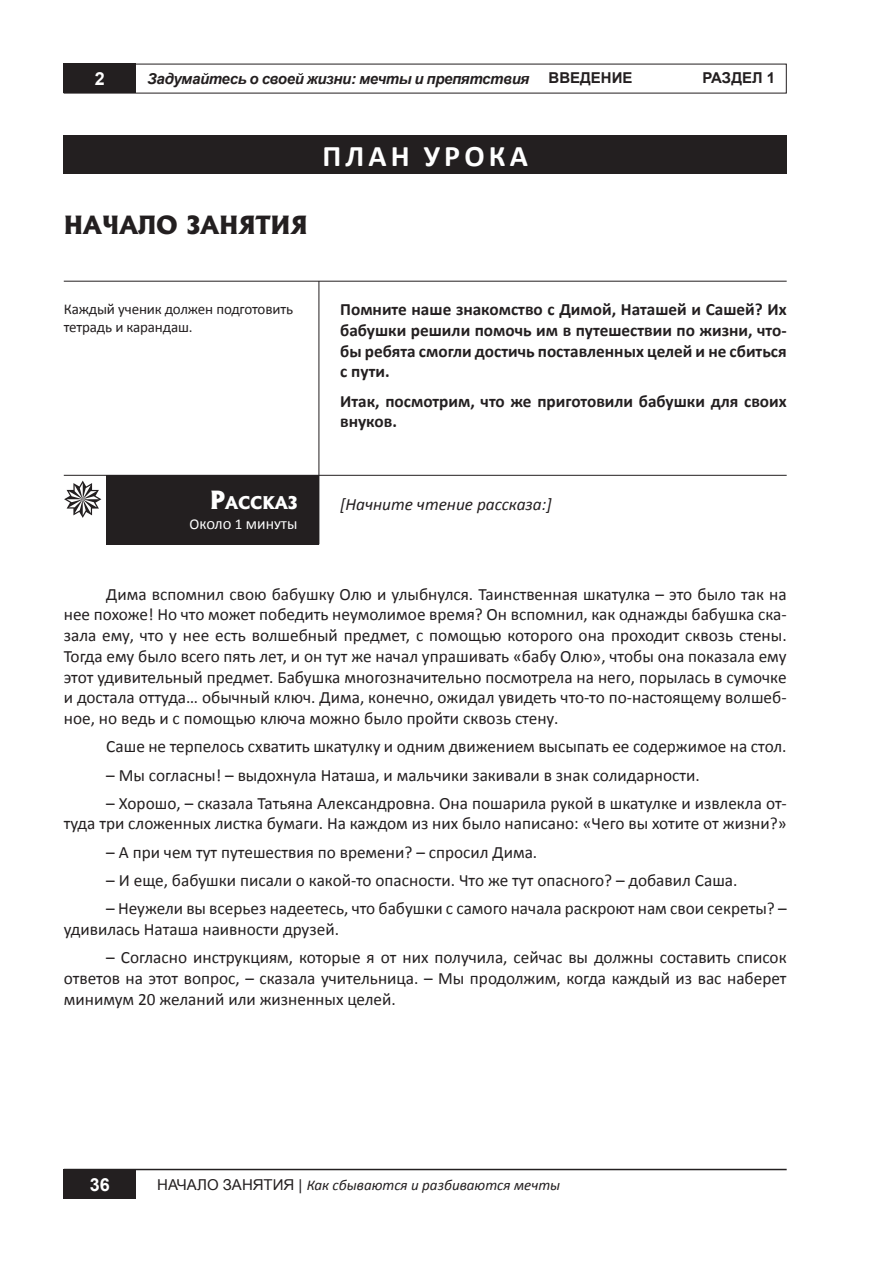
<style>
.page{position:relative;width:893px;height:1263px;background:#fff}
.page>*{position:absolute;margin:0;border:0;box-sizing:border-box;transform-origin:0 0}
.t1{font:700 30px "Calibri";letter-spacing:.14em;color:#fff}
.t2{font:800 24px "Albertus";color:#231f20}
.t3{font:700 18px "Arial";color:#fff}
.t4{font:17.25px/20.7px "Calibri";color:#231f20;text-align:justify}
.t5{font:700 17.25px/20.7px "Calibri";color:#231f20;text-align:justify}
.t6{font:italic 17.25px "Calibri";color:#231f20}
.t7{font:800 16.8px "Albertus";color:#fff}
.t8{font:15px/18px "Calibri";letter-spacing:-.01em;color:#231f20}
.t9{font:italic 15px "Calibri";color:#231f20}
.t10{font:italic 700 15px "Arial";letter-spacing:-.025em;color:#231f20}
.t11{font:700 15px "Arial";color:#231f20}
.t12{font:15px "Calibri";color:#fff}
.s1{font-size:24px}
.s2{font-family:"Arial";font-style:normal}
</style>
<div class="page">
<div style="left:64px;top:1169px;width:72px;height:30px;background:#231f20"></div>
<hr style="left:64px;top:1169px;width:723px;height:1px;background:#231f20">
<div style="left:64px;top:64px;width:72px;height:29px;background:#231f20"></div>
<svg style="left:64px;top:481px;width:37px;height:37px"></svg>
<div style="left:63px;top:135px;width:724px;height:38px;background:#231f20"></div>
<div style="left:106px;top:475px;width:213px;height:69px;background:#231f20"></div>
<hr style="left:64px;top:281px;width:723px;height:1px;background:#231f20">
<hr style="left:64px;top:475px;width:723px;height:1px;background:#231f20">
<hr style="left:319px;top:281px;width:1px;height:263px;background:#231f20">
<p class="t3" style="left:95px;top:67px;width:12px">2</p>
<p class="t10" style="left:147px;top:68px;width:384px">Задумайтесь о своей жизни: мечты и препятствия</p>
<p class="t11" style="left:549px;top:68px;width:85px">Введение</p>
<p class="t11" style="left:702px;top:68px;width:74px">раздел 1</p>
<p class="t1" style="left:322px;top:136px;width:207px">план урока</p>
<p class="t2" style="left:64px;top:210px;width:245px">НАЧАЛО ЗАНЯТИЯ</p>
<p class="t8" style="left:64px;top:300px;width:231px">Каждый ученик должен подготовить тетрадь и карандаш.</p>
<p class="t7" style="left:210px;top:492px;width:29px"><span class="s1">Р</span>ассказ</p>
<p class="t12" style="left:189px;top:514px;width:110px">Около 1 минуты</p>
<p class="t5" style="left:340px;top:299px;width:448px">Помните наше знакомство с Димой, Наташей и Сашей? Их бабушки решили помочь им в путешествии по жизни, что&shy;бы ребята смогли достичь поставленных целей и не сбиться с пути.</p>
<p class="t5" style="left:340px;top:391px;width:448px">Итак, посмотрим, что же приготовили бабушки для своих внуков.</p>
<p class="t6" style="left:340px;top:492px;width:213px">[Начните чтение рассказа:]</p>
<p class="t4" style="left:64px;top:584px;width:724px;text-indent:43px">Дима вспомнил свою бабушку Олю и улыбнулся. Таинственная шкатулка – это было так на нее похоже! Но что может победить неумолимое время? Он вспомнил, как однажды бабушка ска&shy;зала ему, что у нее есть волшебный предмет, с помощью которого она проходит сквозь стены.<br>Тогда ему было всего пять лет, и он тут же начал упрашивать «бабу Олю», чтобы она показала ему этот удивительный предмет. Бабушка многозначительно посмотрела на него, порылась в сумочке и достала оттуда… обычный ключ. Дима, конечно, ожидал увидеть что-то по-настоящему волшеб&shy;ное, но ведь и с помощью ключа можно было пройти сквозь стену.</p>
<p class="t4" style="left:106px;top:736px;width:682px">Саше не терпелось схватить шкатулку и одним движением высыпать ее содержимое на стол.</p>
<p class="t4" style="left:106px;top:764px;width:595px">– Мы согласны! – выдохнула Наташа, и мальчики закивали в знак солидарности.</p>
<p class="t4" style="left:64px;top:793px;width:724px;text-align:right">– Хорошо, – сказала Татьяна Александровна. Она пошарила рукой в шкатулке и извлекла от-<br>туда три сложенных листка бумаги. На каждом из них было написано: «Чего вы хотите от жизни?»</p>
<p class="t4" style="left:106px;top:842px;width:432px">– А при чем тут путешествия по времени? – спросил Дима.</p>
<p class="t4" style="left:106px;top:870px;width:633px">– И еще, бабушки писали о какой-то опасности. Что же тут опасного? – добавил Саша.</p>
<p class="t4" style="left:64px;top:898px;width:724px;text-indent:43px">– Неужели вы всерьез надеетесь, что бабушки с самого начала раскроют нам свои секреты? – удивилась Наташа наивности друзей.</p>
<p class="t4" style="left:64px;top:947px;width:724px;text-indent:43px">– Согласно инструкциям, которые я от них получила, сейчас вы должны составить список ответов на этот вопрос, – сказала учительница. – Мы продолжим, когда каждый из вас наберет минимум 20 желаний или жизненных целей.</p>
<p class="t3" style="left:90px;top:1172px;width:22px">36</p>
<p class="t9" style="left:157px;top:1175px;width:404px"><span class="s2">начало занятия |</span> Как сбываются и разбиваются мечты</p>
</div>
